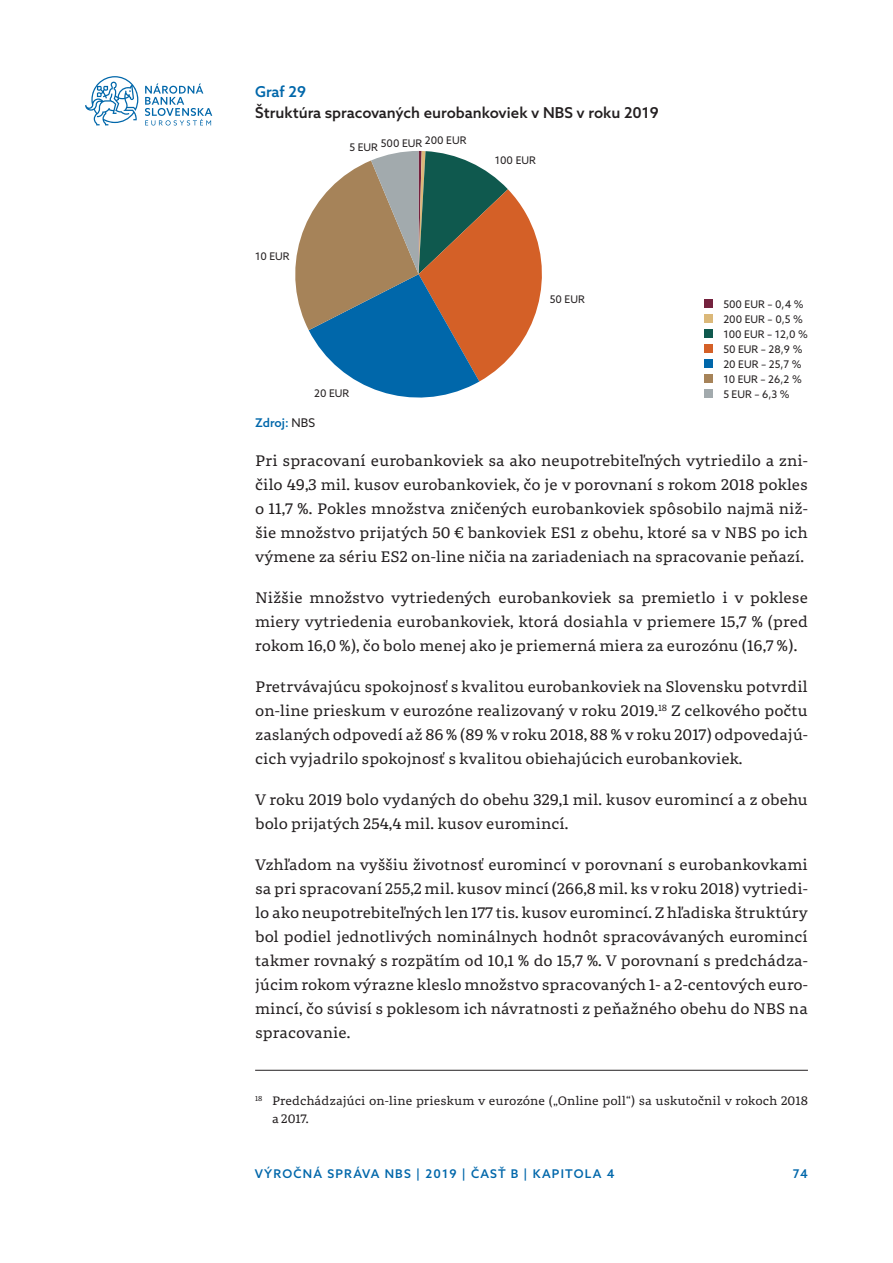
<style>
.page{position:relative;width:893px;height:1263px;background:#fff}
.page>*{position:absolute;margin:0;border:0;box-sizing:border-box;transform-origin:0 0}
._01_Body_text{font:15px/24px "Portada Text";color:#231f20;text-align:justify}
.graf_nadpis{font:500 15px/21px "Azo Sans";color:#231f20}
.poznamky{font:12px/18px "Portada Text";color:#231f20}
.graf_zdroj{font:500 12px "Azo Sans";letter-spacing:.1em;color:#0067aa}
.t1{font:10.5px/15px "Azo Sans";color:#231f20}
.s1{color:#0067aa}
.s2{font-weight:400;color:#231f20}
</style>
<div class="page">
<svg style="left:145px;top:83px;width:67px;height:43px"></svg>
<svg style="left:85px;top:76px;width:53px;height:49px"></svg>
<div style="left:705px;top:299px;width:8px;height:9px;background:#74223e"></div>
<div style="left:705px;top:314px;width:8px;height:9px;background:#dbb879"></div>
<div style="left:705px;top:329px;width:8px;height:9px;background:#0f594e"></div>
<div style="left:705px;top:344px;width:8px;height:9px;background:#d46027"></div>
<div style="left:705px;top:359px;width:8px;height:9px;background:#0067aa"></div>
<div style="left:705px;top:374px;width:8px;height:9px;background:#a68359"></div>
<div style="left:705px;top:389px;width:8px;height:9px;background:#a2aaad"></div>
<svg style="left:295px;top:151px;width:247px;height:247px"></svg>
<hr style="left:255px;top:1070px;width:553px;height:1px;background:#231f20">
<p class="graf_nadpis" style="left:255px;top:81px;width:405px"><span class="s1">Graf 29<br></span>Štruktúra spracovaných eurobankoviek v NBS v roku 2019</p>
<p class="t1" style="left:381px;top:134px;width:87px">500 EUR 200 EUR</p>
<p class="t1" style="left:350px;top:140px;width:30px">5 EUR</p>
<p class="t1" style="left:495px;top:153px;width:43px">100 EUR</p>
<p class="t1" style="left:255px;top:249px;width:36px">10 EUR</p>
<p class="t1" style="left:314px;top:385px;width:37px">20 EUR</p>
<p class="t1" style="left:550px;top:291px;width:36px">50 EUR</p>
<p class="t1" style="left:723px;top:296px;width:86px">500 EUR – 0,4 %<br>200 EUR – 0,5 %<br>100 EUR – 12,0 %<br>50 EUR – 28,9 %<br>20 EUR – 25,7 %<br>10 EUR – 26,2 %<br>5 EUR – 6,3 %</p>
<p class="graf_zdroj" style="left:255px;top:415px;width:62px">Zdroj: <span class="s2">NBS</span></p>
<p class="_01_Body_text" style="left:255px;top:449px;width:554px">Pri spracovaní eurobankoviek sa ako neupotrebiteľných vytriedilo a zni&shy;čilo 49,3 mil. kusov eurobankoviek, čo je v porovnaní s rokom 2018 pokles o 11,7 %. Pokles množstva zničených eurobankoviek spôsobilo najmä niž&shy;šie množstvo prijatých 50 € bankoviek ES1 z obehu, ktoré sa v NBS po ich výmene za sériu ES2 on-line ničia na zariadeniach na spracovanie peňazí.</p>
<p class="_01_Body_text" style="left:255px;top:586px;width:554px">Nižšie množstvo vytriedených eurobankoviek sa premietlo i v poklese miery vytriedenia eurobankoviek, ktorá dosiahla v priemere 15,7 % (pred rokom 16,0 %), čo bolo menej ako je priemerná miera za eurozónu (16,7 %).</p>
<p class="_01_Body_text" style="left:255px;top:675px;width:554px">Pretrvávajúcu spokojnosť s kvalitou eurobankoviek na Slovensku potvrdil on-line prieskum v eurozóne realizovaný v roku 2019.<sup>18</sup> Z celkového počtu zaslaných odpovedí až 86 % (89 % v roku 2018, 88 % v roku 2017) odpovedajú&shy;cich vyjadrilo spokojnosť s kvalitou obiehajúcich eurobankoviek.</p>
<p class="_01_Body_text" style="left:255px;top:788px;width:554px">V roku 2019 bolo vydaných do obehu 329,1 mil. kusov euromincí a z obehu bolo prijatých 254,4 mil. kusov euromincí.</p>
<p class="_01_Body_text" style="left:255px;top:853px;width:554px">Vzhľadom na vyššiu životnosť euromincí v porovnaní s eurobankovkami sa pri spracovaní 255,2 mil. kusov mincí (266,8 mil. ks v roku 2018) vytriedi&shy;lo ako neupotrebiteľných len 177 tis. kusov euromincí. Z hľadiska štruktúry bol podiel jednotlivých nominálnych hodnôt spracovávaných euromincí takmer rovnaký s rozpätím od 10,1 % do 15,7 %. V porovnaní s predchádza&shy;júcim rokom výrazne kleslo množstvo spracovaných 1- a 2-centových euro&shy;mincí, čo súvisí s poklesom ich návratnosti z peňažného obehu do NBS na spracovanie.</p>
<p class="poznamky" style="left:272px;top:1091px;width:537px;text-indent:-17px"><sup>18</sup> Predchádzajúci on-line prieskum v eurozóne („Online poll“) sa uskutočnil v rokoch 2018 a 2017.</p>
<p class="graf_zdroj" style="left:255px;top:1166px;width:361px">VÝROČNÁ SPRÁVA NBS | 2019 | ČASŤ B | KAPITOLA 4</p>
<p class="graf_zdroj" style="left:793px;top:1166px;width:17px">74</p>
</div>
